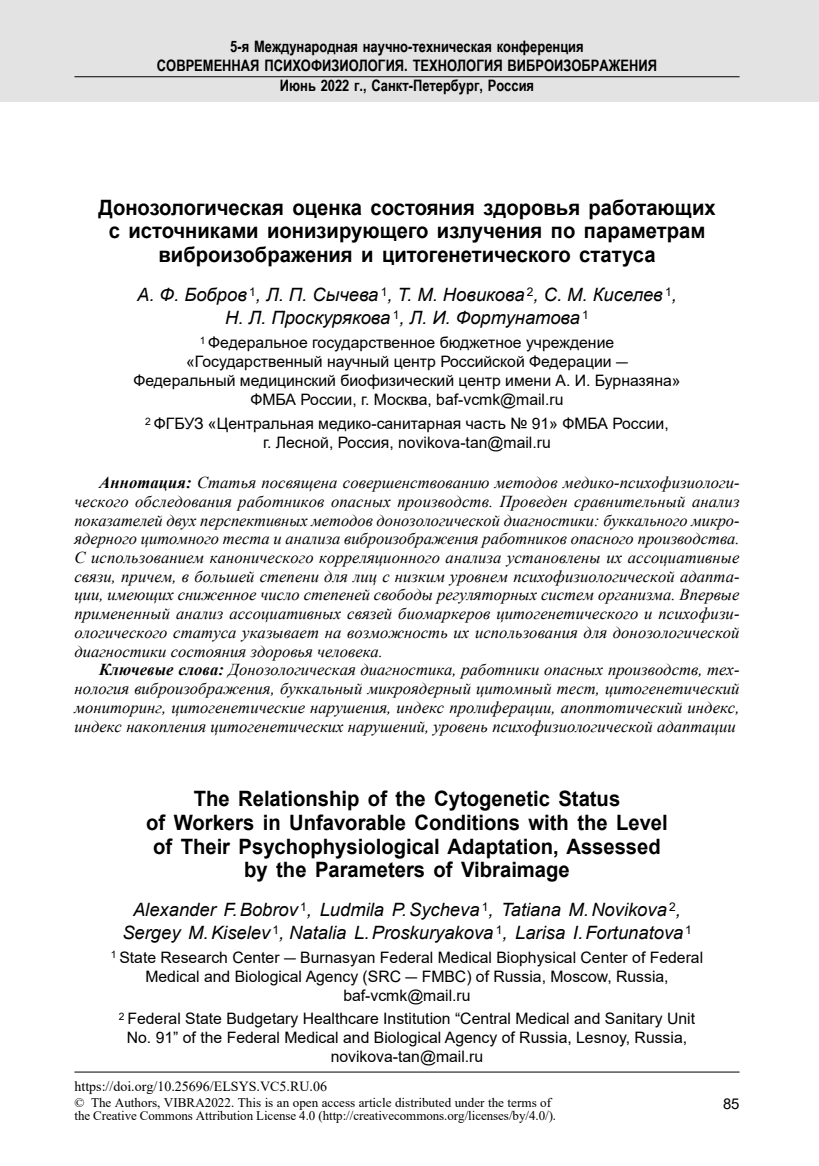
<style>
.page{position:relative;width:819px;height:1166px;background:#fff}
.page>*{position:absolute;margin:0;border:0;box-sizing:border-box;transform-origin:0 0}
.t1{font:700 21.18px/23.8px "Arial";color:#000;text-align:center;scale:.95 1}
.t2{font:italic 18.38px/23.8px "Arial";color:#000;text-align:center}
.t3{font:italic 16.62px/18.7px "Times New Roman";color:#000;text-align:justify}
.t4{font:15.75px/18.9px "Arial";color:#000;text-align:center}
.t5{font:700 15.75px/19.2px "Arial Narrow";color:#000;text-align:center}
.t6{font:14.88px "Arial";color:#000}
.t7{font:14px "Times New Roman";color:#000}
.t8{font:13.12px/13.1px "Times New Roman";letter-spacing:-.005em;color:#000}
.s1{font-weight:700}
</style>
<div class="page">
<div style="left:0;top:0;width:819px;height:102px;background:#e3e3e3"></div>
<hr style="left:74px;top:76px;width:665px;height:1px;background:#000">
<hr style="left:74px;top:1071px;width:665px;height:1px;background:#000">
<p class="t5" style="left:157px;top:36px;width:501px">5-я Международная научно-техническая конференция<br>СОВРЕМЕННАЯ ПСИХОФИЗИОЛОГИЯ. ТЕХНОЛОГИЯ ВИБРОИЗОБРАЖЕНИЯ<br>Июнь 2022 г., Санкт-Петербург, Россия</p>
<p class="t1" style="left:98px;top:195px;width:651px">Донозологическая оценка состояния здоровья работающих с источниками ионизирующего излучения по параметрам виброизображения и цитогенетического статуса</p>
<p class="t2" style="left:137px;top:282px;width:541px">А. Ф. Бобров <sup>1</sup>, Л. П. Сычева <sup>1</sup>, Т. М. Новикова <sup>2</sup>, С. М. Киселев <sup>1</sup>,<br>Н. Л. Проскурякова <sup>1</sup>, Л. И. Фортунатова <sup>1</sup></p>
<p class="t4" style="left:133px;top:333px;width:548px"><sup>1</sup> Федеральное государственное бюджетное учреждение «Государственный научный центр Российской Федерации — Федеральный медицинский биофизический центр имени А. И. Бурназяна» ФМБА России, г. Москва, baf-vcmk@mail.ru</p>
<p class="t4" style="left:145px;top:414px;width:525px"><sup>2</sup> ФГБУЗ «Центральная медико-санитарная часть № 91» ФМБА России, г. Лесной, Россия, novikova-tan@mail.ru</p>
<p class="t3" style="left:74px;top:473px;width:666px;text-indent:25px"><span class="s1">Аннотация:</span> Статья посвящена совершенствованию методов медико-психофизиологи&shy;ческого обследования работников опасных производств. Проведен сравнительный анализ показателей двух перспективных методов донозологической диагностики: буккального микро&shy;ядерного цитомного теста и анализа виброизображения работников опасного производства.<br>С использованием канонического корреляционного анализа установлены их ассоциативные связи, причем, в большей степени для лиц с низким уровнем психофизиологической адапта&shy;ции, имеющих сниженное число степеней свободы регуляторных систем организма. Впервые примененный анализ ассоциативных связей биомаркеров цитогенетического и психофизи&shy;ологического статуса указывает на возможность их использования для донозологической диагностики состояния здоровья человека.</p>
<p class="t3" style="left:74px;top:660px;width:666px;text-indent:25px"><span class="s1">Ключевые слова:</span> Донозологическая диагностика, работники опасных производств, тех&shy;нология виброизображения, буккальный микроядерный цитомный тест, цитогенетический мониторинг, цитогенетические нарушения, индекс пролиферации, апоптотический индекс, индекс накопления цитогенетических нарушений, уровень психофизиологической адаптации</p>
<p class="t1" style="left:146px;top:787px;width:550px">The Relationship of the Cytogenetic Status<br>of Workers in Unfavorable Conditions with the Level of Their Psychophysiological Adaptation, Assessed by the Parameters of Vibraimage</p>
<p class="t2" style="left:122px;top:898px;width:570px;line-height:23.3px">Alexander F.Bobrov <sup>1</sup>, Ludmila P.Sycheva <sup>1</sup>, Tatiana M.Novikova <sup>2</sup>,<br>Sergey M.Kiselev <sup>1</sup>, Natalia L.Proskuryakova <sup>1</sup>, Larisa I.Fortunatova<sup>1</sup></p>
<p class="t4" style="left:111px;top:947px;width:593px"><sup>1</sup> State Research Center — Burnasyan Federal Medical Biophysical Center of Federal<br>Medical and Biological Agency (SRC — FMBC) of Russia, Moscow, Russia, baf-vcmk@mail.ru</p>
<p class="t4" style="left:119px;top:1009px;width:577px"><sup>2</sup> Federal State Budgetary Healthcare Institution “Central Medical and Sanitary Unit<br>No. 91” of the Federal Medical and Biological Agency of Russia, Lesnoy, Russia, novikova-tan@mail.ru</p>
<p class="t7" style="left:74px;top:1076px;width:254px">https://doi.org/10.25696/ELSYS.VC5.RU.06</p>
<p class="t8" style="left:74px;top:1095px;width:483px">© The Authors, VIBRA2022. This is an open access article distributed under the terms of the Creative Commons Attribution License 4.0 (http://creativecommons.org/licenses/by/4.0/).</p>
<p class="t6" style="left:723px;top:1093px;width:18px">85</p>
</div>
